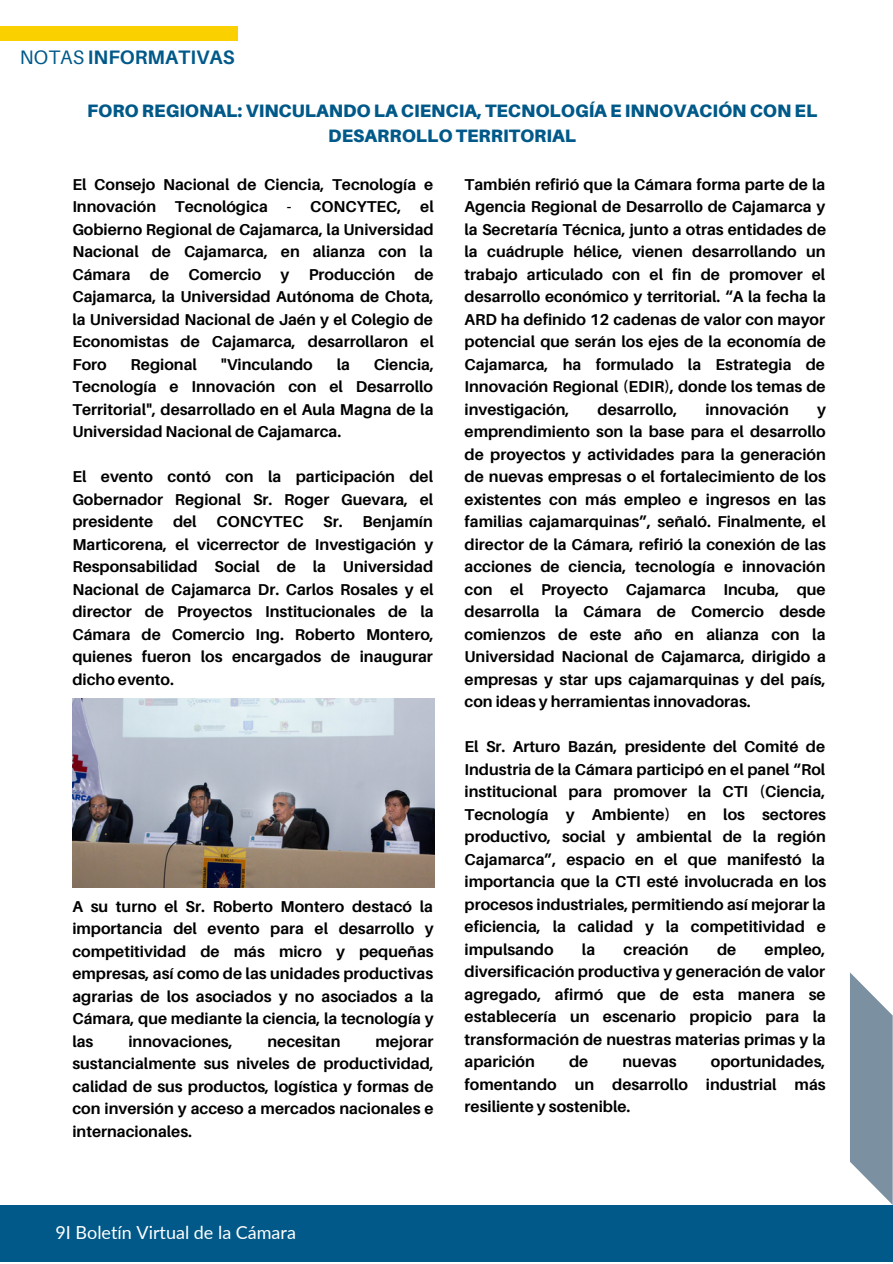
<style>
.page{position:relative;width:893px;height:1264px;background:#fff}
.page>*{position:absolute;margin:0;border:0;box-sizing:border-box;transform-origin:0 0}
.t1{font:700 19.5px "Aileron";color:#015989}
.t2{font:900 18px/24.8px "Aileron";color:#015989;text-align:center}
.t3{font:18px "Lato";color:#fff}
.t4{font:700 15.75px/22.5px "Aileron";color:#000;text-align:justify}
.s1{font-weight:400}
</style>
<div class="page">
<div style="left:0;top:27px;width:237px;height:13px;background:#fad000"></div>
<div style="left:0;top:1205px;width:892px;height:56px;background:#015989"></div>
<svg style="left:850px;top:972px;width:42px;height:232px"></svg>
<img style="left:72px;top:699px;width:362px;height:188px">
<p class="t1" style="left:20px;top:45px;width:216px"><span class="s1">NOTAS</span> INFORMATIVAS</p>
<p class="t2" style="left:87px;top:98px;width:731px">FORO REGIONAL: VINCULANDO LA CIENCIA, TECNOLOGÍA E INNOVACIÓN CON EL<br>DESARROLLO TERRITORIAL</p>
<p class="t4" style="left:72px;top:173px;width:363px">El Consejo Nacional de Ciencia, Tecnología e Innovación Tecnológica - CONCYTEC, el Gobierno Regional de Cajamarca, la Universidad Nacional de Cajamarca, en alianza con la Cámara de Comercio y Producción de Cajamarca, la Universidad Autónoma de Chota, la Universidad Nacional de Jaén y el Colegio de Economistas de Cajamarca, desarrollaron el Foro</p>
<p class="t4" style="left:131px;top:353px;width:68px">Regional</p>
<p class="t4" style="left:221px;top:353px;width:93px">"Vinculando</p>
<p class="t4" style="left:337px;top:353px;width:15px">la</p>
<p class="t4" style="left:72px;top:353px;width:363px;text-indent:301px">Ciencia, Tecnología e Innovación con el Desarrollo Territorial", desarrollado en el Aula Magna de la Universidad Nacional de Cajamarca.</p>
<p class="t4" style="left:72px;top:465px;width:363px">El evento contó con la participación del Gobernador Regional Sr. Roger Guevara, el presidente del CONCYTEC Sr. Benjamín Marticorena, el vicerrector de Investigación y Responsabilidad Social de la Universidad Nacional de Cajamarca Dr. Carlos Rosales y el director de Proyectos Institucionales de la Cámara de Comercio Ing. Roberto Montero, quienes fueron los encargados de inaugurar dicho evento.</p>
<p class="t4" style="left:72px;top:894px;width:363px">A su turno el Sr. Roberto Montero destacó la importancia del evento para el desarrollo y competitividad de más micro y pequeñas empresas, así como de las unidades productivas agrarias de los asociados y no asociados a la Cámara, que mediante la ciencia, la tecnología y las</p>
<p class="t4" style="left:72px;top:1029px;width:363px;text-indent:303px">mejorar sustancialmente sus niveles de productividad, calidad de sus productos, logística y formas de con inversión y acceso a mercados nacionales e internacionales.</p>
<p class="t4" style="left:128px;top:1029px;width:106px">innovaciones,</p>
<p class="t4" style="left:267px;top:1029px;width:75px">necesitan</p>
<p class="t4" style="left:464px;top:173px;width:363px">También refirió que la Cámara forma parte de la Agencia Regional de Desarrollo de Cajamarca y la Secretaría Técnica, junto a otras entidades de la cuádruple hélice, vienen desarrollando un trabajo articulado con el fin de promover el desarrollo económico y territorial. “A la fecha la ARD ha definido 12 cadenas de valor con mayor potencial que serán los ejes de la economía de Cajamarca, ha formulado la Estrategia de Innovación Regional (EDIR), donde los temas de investigación,</p>
<p class="t4" style="left:597px;top:398px;width:81px">desarrollo,</p>
<p class="t4" style="left:705px;top:398px;width:85px">innovación</p>
<p class="t4" style="left:464px;top:398px;width:363px;text-indent:352px">y emprendimiento son la base para el desarrollo de proyectos y actividades para la generación de nuevas empresas o el fortalecimiento de los existentes con más empleo e ingresos en las familias cajamarquinas”, señaló. Finalmente, el director de la Cámara, refirió la conexión de las acciones de ciencia, tecnología e innovación con el Proyecto Cajamarca Incuba, que desarrolla la Cámara de Comercio desde comienzos de este año en alianza con la Universidad Nacional de Cajamarca, dirigido a empresas y star ups cajamarquinas y del país, con ideas y herramientas innovadoras.</p>
<p class="t4" style="left:464px;top:735px;width:363px">El Sr. Arturo Bazán, presidente del Comité de Industria de la Cámara participó en el panel “Rol institucional para promover la CTI (Ciencia, Tecnología y Ambiente) en los sectores productivo, social y ambiental de la región Cajamarca”, espacio en el que manifestó la importancia que la CTI esté involucrada en los procesos industriales, permitiendo así mejorar la eficiencia, la calidad y la competitividad e impulsando</p>
<p class="t4" style="left:464px;top:937px;width:363px;text-indent:300px">empleo, diversificación productiva y generación de valor agregado, afirmó que de esta manera se establecería un escenario propicio para la transformación de nuestras materias primas y la aparición</p>
<p class="t4" style="left:582px;top:937px;width:15px">la</p>
<p class="t4" style="left:623px;top:937px;width:67px">creación</p>
<p class="t4" style="left:717px;top:937px;width:21px">de</p>
<p class="t4" style="left:464px;top:1050px;width:362px;text-indent:246px">oportunidades, fomentando un desarrollo industrial más resiliente y sostenible.</p>
<p class="t4" style="left:569px;top:1050px;width:21px">de</p>
<p class="t4" style="left:622px;top:1050px;width:56px">nuevas</p>
<p class="t3" style="left:55px;top:1221px;width:242px">9I Boletín Virtual de la Cámara</p>
</div>
